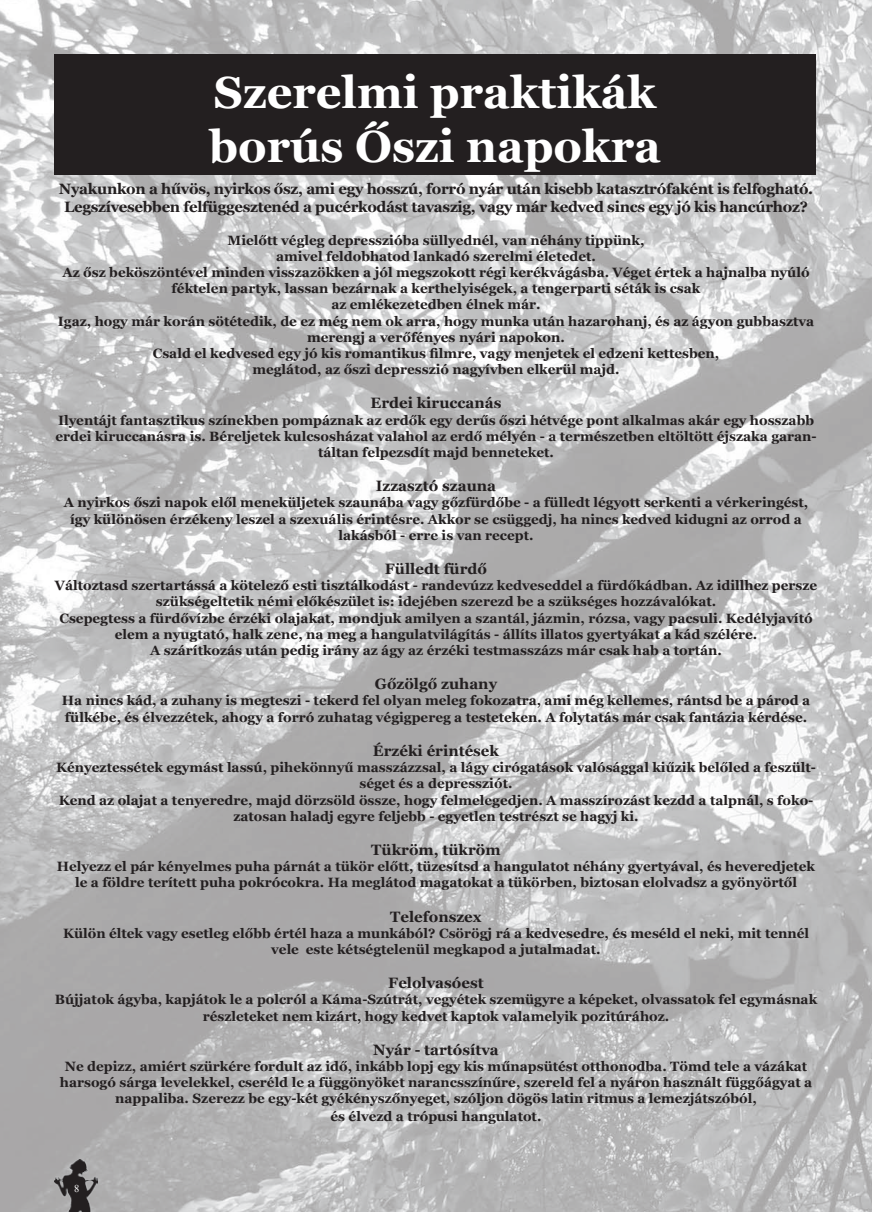
<style>
.page{position:relative;width:872px;height:1212px;background:#fff}
.page>*{position:absolute;margin:0;border:0;box-sizing:border-box;transform-origin:0 0}
.t1{font:700 45px/54px "Georgia";color:#fff}
.t2{font:700 15px/18px "Georgia";letter-spacing:-.02em;color:#231f20;text-align:center}
.t3{font:700 15px "Georgia";color:#231f20}
.t4{font:700 13.5px/16.2px "Georgia";color:#231f20;text-align:center}
.t5{font:10.5px "Times New Roman";color:#fff}
</style>
<div class="page">
<img style="left:0;top:0;width:872px;height:1212px">
<img style="left:54px;top:1160px;width:44px;height:52px">
<div style="left:54px;top:54px;width:762px;height:121px;background:#231f20"></div>
<h1 class="t1" style="left:209px;top:66px;width:453px">Szerelmi praktikák borús őszi napokra</h1>
<p class="t2" style="left:59px;top:180px;width:756px">Nyakunkon a hűvös, nyirkos ősz, ami egy hosszú, forró nyár után kisebb katasztrófaként is felfogható.<br>Legszívesebben felfüggesztenéd a pucérkodást tavaszig, vagy már kedved sincs egy jó kis hancúrhoz?</p>
<p class="t4" style="left:58px;top:232px;width:757px">Mielőtt végleg depresszióba süllyednél, van néhány tippünk,<br>amivel feldobhatod lankadó szerelmi életedet.<br>Az ősz beköszöntével minden visszazökken a jól megszokott régi kerékvágásba. Véget értek a hajnalba nyúló féktelen partyk, lassan bezárnak a kerthelyiségek, a tengerparti séták is csak<br>az emlékezetedben élnek már.<br>Igaz, hogy már korán sötétedik, de ez még nem ok arra, hogy munka után hazarohanj, és az ágyon gubbasztva merengj a verőfényes nyári napokon.<br>Csald el kedvesed egy jó kis romantikus filmre, vagy menjetek el edzeni kettesben,<br>meglátod, az őszi depresszió nagyívben elkerül majd.</p>
<p class="t3" style="left:370px;top:394px;width:132px">Erdei kiruccanás</p>
<p class="t4" style="left:55px;top:412px;width:762px">Ilyentájt fantasztikus színekben pompáznak az erdők egy derűs őszi hétvége pont alkalmas akár egy hosszabb erdei kiruccanásra is. Béreljetek kulcsosházat valahol az erdő mélyén - a természetben eltöltött éjszaka garan&shy;táltan felpezsdít majd benneteket.</p>
<p class="t3" style="left:376px;top:476px;width:122px">Izzasztó szauna</p>
<p class="t4" style="left:64px;top:495px;width:746px">A nyirkos őszi napok elől meneküljetek szaunába vagy gőzfürdőbe - a fülledt légyott serkenti a vérkeringést, így különösen érzékeny leszel a szexuális érintésre. Akkor se csüggedj, ha nincs kedved kidugni az orrod a lakásból - erre is van recept.</p>
<p class="t3" style="left:385px;top:559px;width:104px">Fülledt fürdő</p>
<p class="t4" style="left:55px;top:577px;width:764px">Változtasd szertartássá a kötelező esti tisztálkodást - randevúzz kedveseddel a fürdőkádban. Az idillhez persze szükségeltetik némi előkészület is: idejében szerezd be a szükséges hozzávalókat.<br>Csepegtess a fürdővízbe érzéki olajakat, mondjuk amilyen a szantál, jázmin, rózsa, vagy pacsuli. Kedélyjavító elem a nyugtató, halk zene, na meg a hangulatvilágítás - állíts illatos gyertyákat a kád szélére.<br>A szárítkozás után pedig irány az ágy az érzéki testmasszázs már csak hab a tortán.</p>
<p class="t3" style="left:375px;top:674px;width:124px">Gőzölgő zuhany</p>
<p class="t4" style="left:62px;top:693px;width:749px;text-align:left">Ha nincs kád, a zuhany is megteszi - tekerd fel olyan meleg fokozatra, ami még kellemes, rántsd be a párod a fülkébe, és élvezzétek, ahogy a forró zuhatag végigpereg a testeteken. A folytatás már csak fantázia kérdése.</p>
<p class="t3" style="left:373px;top:741px;width:128px">Érzéki érintések</p>
<p class="t4" style="left:56px;top:759px;width:761px">Kényeztessétek egymást lassú, pihekönnyű masszázzsal, a lágy cirógatások valósággal kiűzik belőled a feszült&shy;séget és a depressziót.<br>Kend az olajat a tenyeredre, majd dörzsöld össze, hogy felmelegedjen. A masszírozást kezdd a talpnál, s foko&shy;zatosan haladj egyre feljebb - egyetlen testrészt se hagyj ki.</p>
<p class="t3" style="left:371px;top:840px;width:131px">Tükröm, tükröm</p>
<p class="t4" style="left:57px;top:858px;width:759px">Helyezz el pár kényelmes puha párnát a tükör előtt, tüzesítsd a hangulatot néhány gyertyával, és heveredjetek le a földre terített puha pokrócokra. Ha meglátod magatokat a tükörben, biztosan elolvadsz a gyönyörtől</p>
<p class="t3" style="left:390px;top:907px;width:93px">Telefonszex</p>
<p class="t4" style="left:63px;top:925px;width:747px">Külön éltek vagy esetleg előbb értél haza a munkából? Csörögj rá a kedvesedre, és meséld el neki, mit tennél vele este kétségtelenül megkapod a jutalmadat.</p>
<p class="t3" style="left:388px;top:973px;width:97px">Felolvasóest</p>
<p class="t4" style="left:55px;top:991px;width:764px">Bújjatok ágyba, kapjátok le a polcról a Káma-Szútrát, vegyétek szemügyre a képeket, olvassatok fel egymásnak részleteket nem kizárt, hogy kedvet kaptok valamelyik pozitúrához.</p>
<p class="t3" style="left:373px;top:1040px;width:127px">Nyár - tartósítva</p>
<p class="t4" style="left:60px;top:1058px;width:754px">Ne depizz, amiért szürkére fordult az idő, inkább lopj egy kis műnapsütést otthonodba. Tömd tele a vázákat harsogó sárga levelekkel, cseréld le a függönyöket narancsszínűre, szereld fel a nyáron használt függőágyat a nappaliba. Szerezz be egy-két gyékényszőnyeget, szóljon dögös latin ritmus a lemezjátszóból,</p>
<p class="t4" style="left:330px;top:1108px;width:212px">és élvezd a trópusi hangulatot.</p>
<p class="t5" style="left:74px;top:1181px;width:7px">8</p>
</div>
